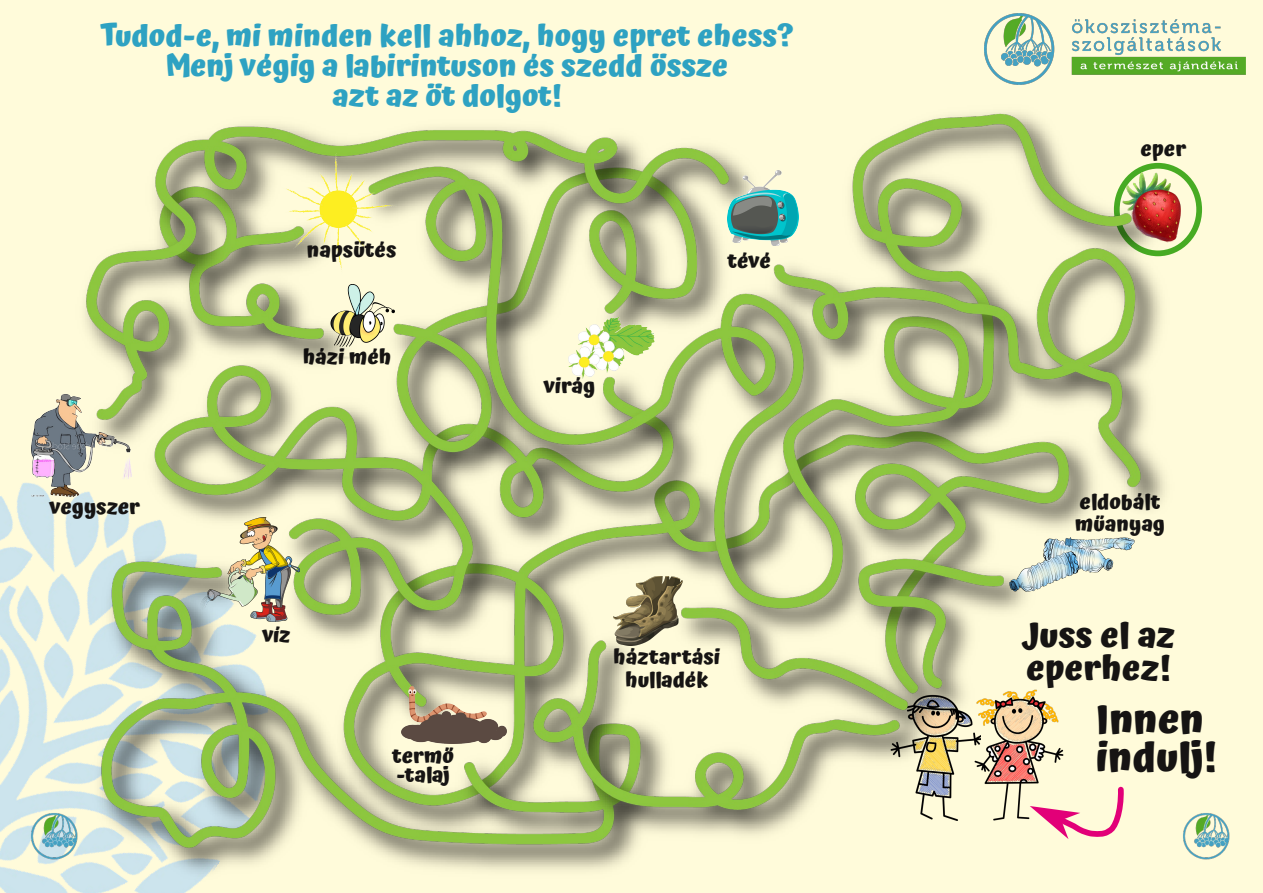
<style>
.page{position:relative;width:1263px;height:893px;background:#fffbda}
.page>*{position:absolute;margin:0;border:0;box-sizing:border-box;transform-origin:0 0}
.t1{font:700 40.5px/37.5px "Atma";color:#161413}
.t2{font:700 34.5px/33px "Atma";color:#161413}
.t3{font:700 30px/30px "Atma";color:#2ea2c2;text-align:center}
.t4{font:700 21px/22.5px "Atma";color:#161413}
</style>
<div class="page">
<img style="left:984px;top:14px;width:261px;height:70px">
<img style="left:1179px;top:804px;width:61px;height:66px">
<img style="left:0;top:390px;width:360px;height:503px">
<img style="left:21px;top:804px;width:51px;height:66px">
<img style="left:30px;top:394px;width:42px;height:104px">
<div style="left:1114px;top:163px;width:88px;height:93px;border:6px solid #47ab23;border-radius:50%"></div>
<img style="left:72px;top:100px;width:1107px;height:786px">
<img style="left:280px;top:152px;width:117px;height:123px">
<img style="left:200px;top:517px;width:99px;height:104px">
<img style="left:315px;top:285px;width:79px;height:74px">
<img style="left:402px;top:686px;width:104px;height:57px">
<img style="left:568px;top:317px;width:86px;height:61px">
<img style="left:613px;top:577px;width:69px;height:68px">
<img style="left:727px;top:171px;width:71px;height:74px">
<img style="left:1123px;top:173px;width:57px;height:69px">
<p class="t3" style="left:100px;top:21px;width:695px">Tudod-e, mi minden kell ahhoz, hogy epret ehess?<br>Menj végig a labirintuson és szedd össze<br>azt az öt dolgot!</p>
<p class="t4" style="left:49px;top:496px;width:92px">vegyszer</p>
<p class="t4" style="left:307px;top:238px;width:91px">napsütés</p>
<p class="t4" style="left:303px;top:346px;width:90px">házi méh</p>
<p class="t4" style="left:544px;top:374px;width:53px">virág</p>
<p class="t4" style="left:727px;top:249px;width:45px">tévé</p>
<p class="t4" style="left:262px;top:623px;width:30px">víz</p>
<p class="t4" style="left:392px;top:746px;width:63px;line-height:19.5px">termő -talaj</p>
<p class="t4" style="left:613px;top:646px;width:109px;text-align:center">háztartási hulladék</p>
<p class="t4" style="left:1140px;top:137px;width:47px">eper</p>
<p class="t4" style="left:1075px;top:490px;width:91px">eldobált műanyag</p>
<p class="t2" style="left:1021px;top:619px;width:156px">Juss el az eperhez!</p>
<h1 class="t1" style="left:1096px;top:701px;width:123px">Innen indulj!</h1>
</div>
